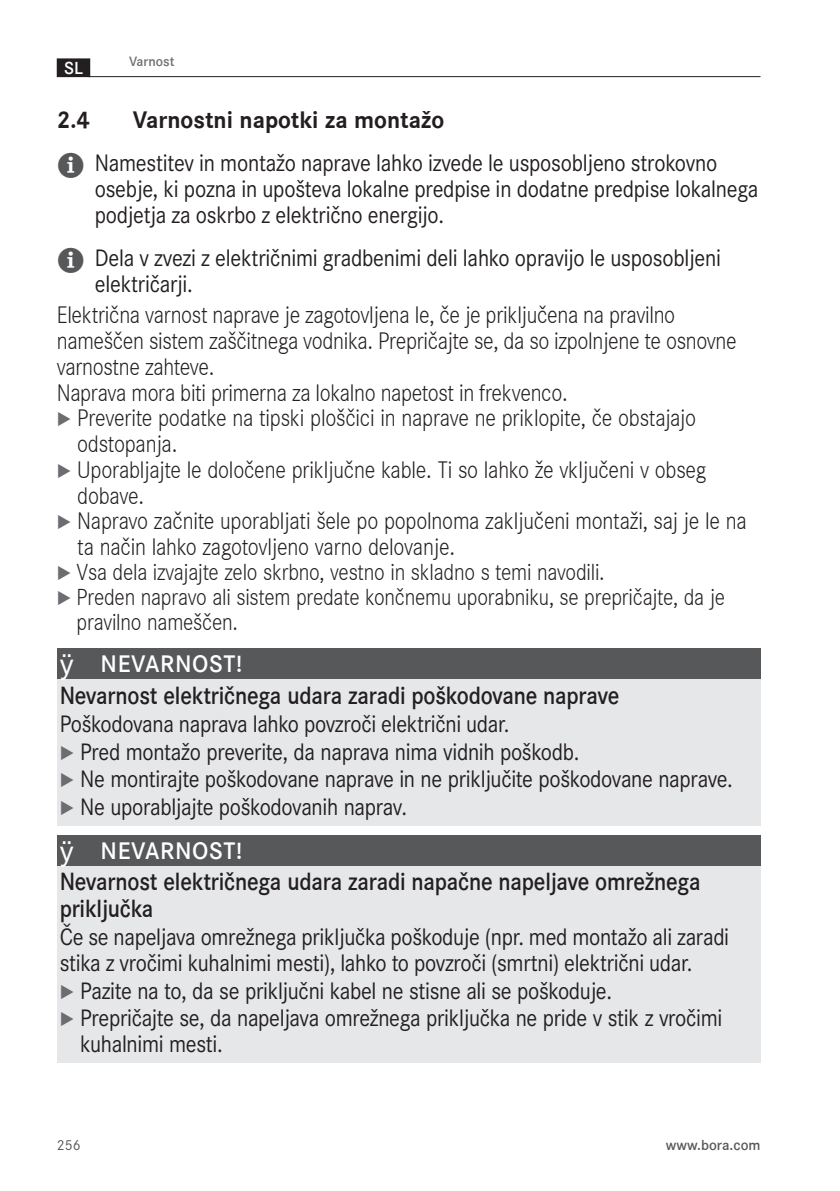
<style>
.page{position:relative;width:840px;height:1191px;background:#fff}
.page>*{position:absolute;margin:0;border:0;box-sizing:border-box;transform-origin:0 0}
.SiHi_Gefahr{font:600 25.8px/26.6px "Corporate S Global";letter-spacing:-.01em;color:#231f20;scale:.9 1}
.SiHi_Quelle{font:24.8px/25.8px "Corporate S Global";letter-spacing:-.015em;color:#231f20;scale:.9 1}
.SiHi_Fließtext{font:300 24.8px/25.8px "Corporate S Global";letter-spacing:-.01em;color:#231f20;scale:.9 1}
.t1{font:700 24.8px "Corporate S Global";color:#231f20}
.t2{font:600 24.8px "Corporate S Global";letter-spacing:.025em;color:#fff}
.t3{font:300 24px/25px "Corporate S Global";letter-spacing:-.01em;color:#231f20;scale:.9 1}
.t4{font:600 18px "Corporate S Global";color:#fff}
.t5{font:600 15px "Corporate S Global";color:#57585a}
.t6{font:15px "Corporate S Global";color:#57585a}
.t7{font:600 14px "Corporate S Global";color:#6c6d70}
</style>
<div class="page">
<hr style="left:88px;top:76px;width:672px;height:1px;background:#231f20">
<div style="left:58px;top:59px;width:31px;height:17px;background:#231f20"></div>
<div style="left:57px;top:58px;width:33px;height:19px;border:2px solid #231f20"></div>
<div style="left:57px;top:649px;width:703px;height:30px;background:#57585a"></div>
<div style="left:57px;top:679px;width:703px;height:35px;background:#e6e7e9"></div>
<div style="left:57px;top:709px;width:703px;height:33px;background:#e6e7e9"></div>
<div style="left:57px;top:737px;width:703px;height:33px;background:#e6e7e9"></div>
<div style="left:57px;top:765px;width:703px;height:33px;background:#e6e7e9"></div>
<div style="left:57px;top:792px;width:703px;height:33px;background:#e6e7e9"></div>
<div style="left:57px;top:835px;width:703px;height:30px;background:#57585a"></div>
<div style="left:57px;top:866px;width:703px;height:61px;background:#e6e7e9"></div>
<div style="left:57px;top:922px;width:703px;height:59px;background:#e6e7e9"></div>
<div style="left:57px;top:976px;width:703px;height:33px;background:#e6e7e9"></div>
<div style="left:57px;top:1004px;width:703px;height:58px;background:#e6e7e9"></div>
<p class="t4" style="left:64px;top:57px;width:20px">SL</p>
<p class="t7" style="left:129px;top:53px;width:47px">Varnost</p>
<p class="t1" style="left:57px;top:105px;width:35px">2.4</p>
<p class="t1" style="left:133px;top:105px;width:313px">Varnostni napotki za montažo</p>
<p class="SiHi_Quelle" style="left:95px;top:150px;width:738px">Namestitev in montažo naprave lahko izvede le usposobljeno strokovno osebje, ki pozna in upošteva lokalne predpise in dodatne predpise lokalnega podjetja za oskrbo z električno energijo.</p>
<p class="SiHi_Quelle" style="left:95px;top:244px;width:697px">Dela v zvezi z električnimi gradbenimi deli lahko opravijo le usposobljeni električarji.</p>
<p class="SiHi_Fließtext" style="left:57px;top:303px;width:756px">Električna varnost naprave je zagotovljena le, če je priključena na pravilno nameščen sistem zaščitnega vodnika. Prepričajte se, da so izpolnjene te osnovne varnostne zahteve.</p>
<p class="SiHi_Fließtext" style="left:57px;top:380px;width:569px">Naprava mora biti primerna za lokalno napetost in frekvenco.</p>
<p class="SiHi_Fließtext" style="left:77px;top:406px;width:688px">Preverite podatke na tipski ploščici in naprave ne priklopite, če obstajajo odstopanja.</p>
<p class="SiHi_Fließtext" style="left:77px;top:457px;width:700px">Uporabljajte le določene priključne kable. Ti so lahko že vključeni v obseg dobave.</p>
<p class="SiHi_Fließtext" style="left:77px;top:509px;width:745px">Napravo začnite uporabljati šele po popolnoma zaključeni montaži, saj je le na ta način lahko zagotovljeno varno delovanje.</p>
<p class="t3" style="left:77px;top:560px;width:588px">Vsa dela izvajajte zelo skrbno, vestno in skladno s temi navodili.</p>
<p class="t3" style="left:77px;top:585px;width:721px">Preden napravo ali sistem predate končnemu uporabniku, se prepričajte, da je pravilno nameščen.</p>
<p class="t2" style="left:101px;top:649px;width:143px">NEVARNOST!</p>
<p class="SiHi_Gefahr" style="left:60px;top:681px;width:623px">Nevarnost električnega udara zaradi poškodovane naprave</p>
<p class="SiHi_Quelle" style="left:60px;top:710px;width:501px">Poškodovana naprava lahko povzroči električni udar.</p>
<p class="SiHi_Quelle" style="left:80px;top:738px;width:556px">Pred montažo preverite, da naprava nima vidnih poškodb.</p>
<p class="SiHi_Quelle" style="left:80px;top:766px;width:726px">Ne montirajte poškodovane naprave in ne priključite poškodovane naprave.</p>
<p class="SiHi_Quelle" style="left:80px;top:793px;width:364px">Ne uporabljajte poškodovanih naprav.</p>
<p class="t2" style="left:101px;top:836px;width:143px">NEVARNOST!</p>
<p class="SiHi_Gefahr" style="left:60px;top:868px;width:713px">Nevarnost električnega udara zaradi napačne napeljave omrežnega priključka</p>
<p class="SiHi_Quelle" style="left:60px;top:923px;width:745px">Če se napeljava omrežnega priključka poškoduje (npr. med montažo ali zaradi stika z vročimi kuhalnimi mesti), lahko to povzroči (smrtni) električni udar.</p>
<p class="SiHi_Quelle" style="left:80px;top:977px;width:592px">Pazite na to, da se priključni kabel ne stisne ali se poškoduje.</p>
<p class="SiHi_Quelle" style="left:80px;top:1005px;width:714px">Prepričajte se, da napeljava omrežnega priključka ne pride v stik z vročimi kuhalnimi mesti.</p>
<p class="t6" style="left:57px;top:1136px;width:25px">256</p>
<p class="t5" style="left:665px;top:1136px;width:96px">www.bora.com</p>
</div>
